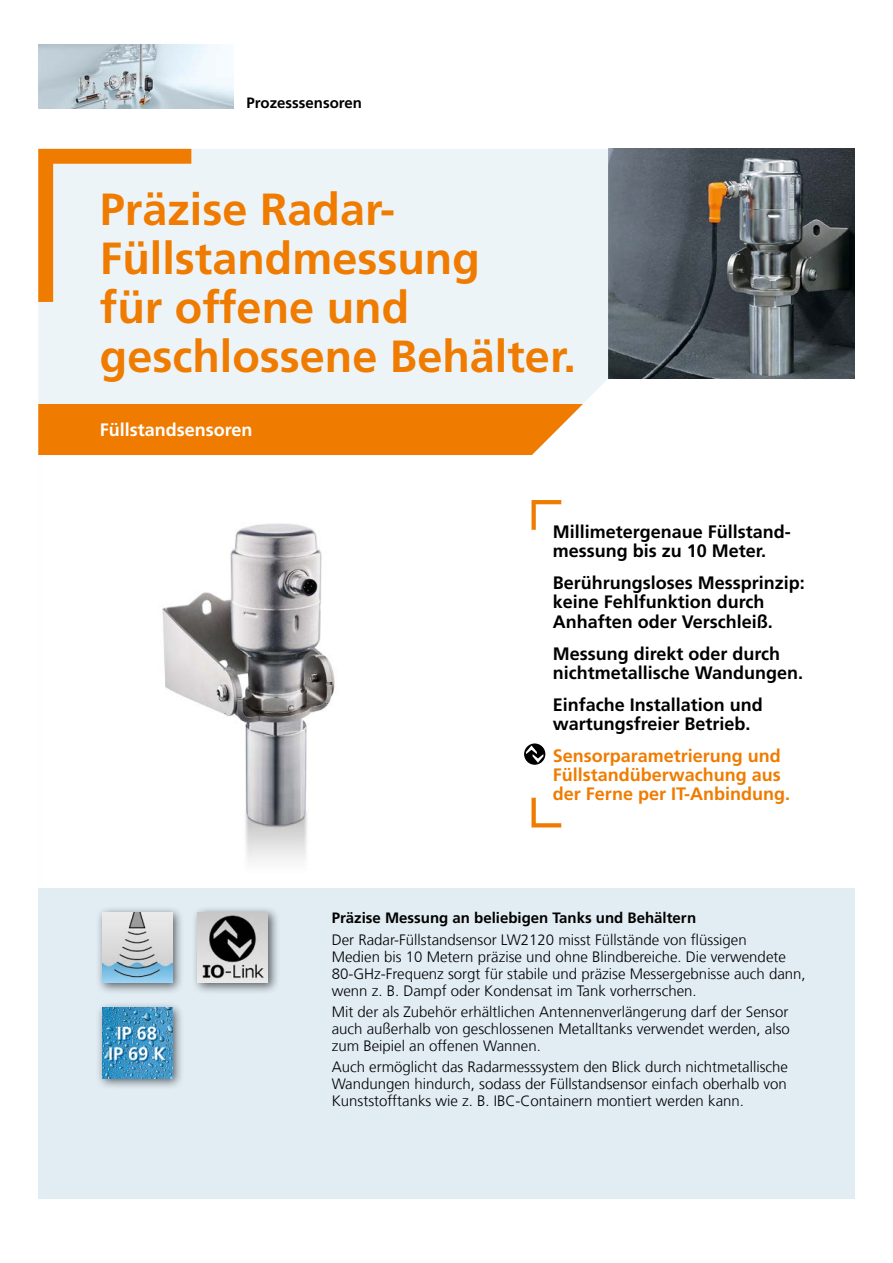
<style>
.page{position:relative;width:893px;height:1263px;background:#fff}
.page>*{position:absolute;margin:0;border:0;box-sizing:border-box;transform-origin:0 0}
.Box_Headline{font:700 45px/48.9px "Frutiger LT Com";color:#ef7c00}
.Features{font:700 18px/19.2px "Frutiger LT Com";color:#000}
.Features-2{font:700 18px/19.2px "Frutiger LT Com";color:#ef7c00}
.Box_Subheadline{font:700 18px "Frutiger LT Com";color:#fff}
.Fließtext{font:300 15px/17px "Frutiger LT Com";color:#000;text-align:justify}
.Fließtext_Headline{font:700 15px "Frutiger LT Com";color:#000}
.Box_Produktgruppe{font:700 15px "Frutiger LT Com";color:#000}
</style>
<div class="page">
<img style="left:38px;top:523px;width:468px;height:366px">
<img style="left:608px;top:149px;width:247px;height:229px">
<div style="left:38px;top:889px;width:817px;height:310px;background:#e1ecf3"></div>
<div style="left:38px;top:149px;width:570px;height:255px;background:#edf4f8"></div>
<div style="left:38px;top:404px;width:545px;height:51px;background:#ef7c00"></div>
<img style="left:38px;top:45px;width:196px;height:63px">
<svg style="left:38px;top:149px;width:153px;height:153px;background:#edddca"></svg>
<div style="left:192px;top:906px;width:88px;height:88px;background:#000;opacity:.6"></div>
<img style="left:198px;top:912px;width:70px;height:70px">
<div style="left:96px;top:1001px;width:89px;height:89px;background:#000;opacity:.6"></div>
<img style="left:102px;top:1008px;width:70px;height:70px">
<div style="left:96px;top:906px;width:89px;height:88px;background:#000;opacity:.6"></div>
<img style="left:102px;top:912px;width:70px;height:70px">
<svg style="left:531px;top:500px;width:30px;height:30px"></svg>
<svg style="left:524px;top:743px;width:21px;height:22px"></svg>
<svg style="left:526px;top:745px;width:17px;height:18px"></svg>
<svg style="left:531px;top:798px;width:30px;height:29px"></svg>
<p class="Box_Produktgruppe" style="left:247px;top:94px;width:117px">Prozesssensoren</p>
<p class="Box_Headline" style="left:100px;top:185px;width:477px">Präzise Radar-<br>Füllstandmessung<br>für offene und geschlossene Behälter.</p>
<p class="Box_Subheadline" style="left:100px;top:419px;width:154px">Füllstandsensoren</p>
<p class="Features" style="left:553px;top:522px;width:240px">Millimetergenaue Füllstand&shy;messung bis zu 10 Meter.</p>
<p class="Features" style="left:553px;top:574px;width:253px">Berührungsloses Messprinzip: keine Fehlfunktion durch<br>Anhaften oder Verschleiß.</p>
<p class="Features" style="left:553px;top:644px;width:252px">Messung direkt oder durch nichtmetallische Wandungen.</p>
<p class="Features" style="left:553px;top:695px;width:212px">Einfache Installation und wartungsfreier Betrieb.</p>
<p class="Features-2" style="left:553px;top:746px;width:239px">Sensorparametrierung und<br>Füllstandüberwachung aus der Ferne per IT-Anbindung.</p>
<p class="Fließtext_Headline" style="left:332px;top:909px;width:366px">Präzise Messung an beliebigen Tanks und Behältern</p>
<p class="Fließtext" style="left:332px;top:931px;width:475px;text-align:left">Der Radar-Füllstandsensor LW2120 misst Füllstände von flüssigen<br>Medien bis 10 Metern präzise und ohne Blindbereiche. Die verwendete 80-GHz-Frequenz sorgt für stabile und präzise Messergebnisse auch dann, wenn z. B. Dampf oder Kondensat im Tank vorherrschen.</p>
<p class="Fließtext" style="left:332px;top:1003px;width:460px">Mit der als Zubehör erhältlichen Antennenverlängerung darf der Sensor auch außerhalb von geschlossenen Metalltanks verwendet werden, also zum Beipiel an offenen Wannen.</p>
<p class="Fließtext" style="left:332px;top:1059px;width:458px">Auch ermöglicht das Radarmesssystem den Blick durch nichtmetallische Wandungen hindurch, sodass der Füllstandsensor einfach oberhalb von Kunststofftanks wie z. B. IBC-Containern montiert werden kann.</p>
</div>
